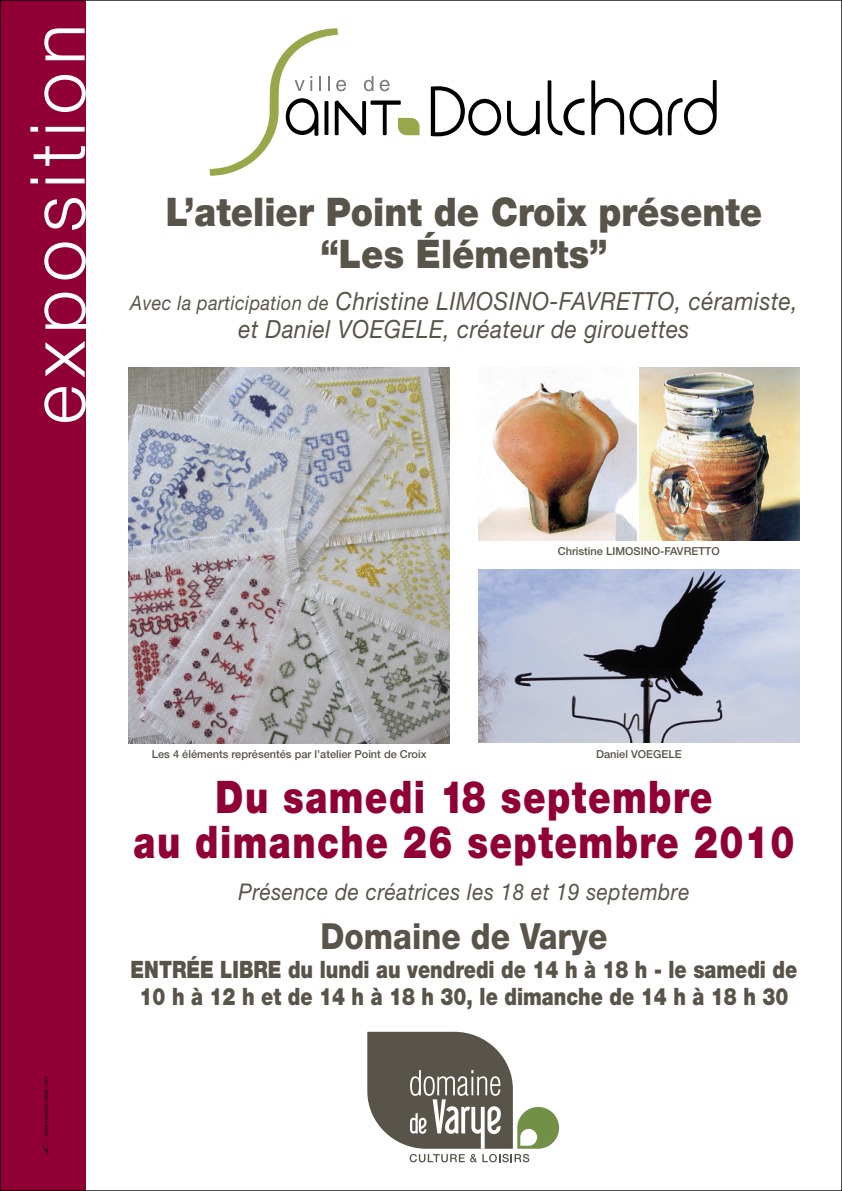
<style>
.page{position:relative;width:842px;height:1191px;background:#fff}
.page>*{position:absolute;margin:0;border:0;box-sizing:border-box;transform-origin:0 0}
.t1{font:300 76px "Helvetica Neue";letter-spacing:.1em;color:#fff}
.t2{font:900 45px/45px "Helvetica Neue";letter-spacing:.04em;color:#900034;text-align:center;scale:.8 1}
.t3{font:900 39.5px/42px "Helvetica Neue";color:#595449;text-align:center;scale:.9 1}
.t4{font:800 36px "Helvetica Neue";color:#595449;scale:.88 1}
.t5{font:italic 25px/28px "Helvetica Neue";letter-spacing:.025em;color:#595449;text-align:center;scale:.9 1}
.t6{font:900 24px/27px "Helvetica Neue";color:#595449;text-align:center;scale:.81 1}
.t7{font:italic 23px "Helvetica Neue";letter-spacing:.025em;color:#595449;scale:.9 1}
.t8{font:500 11px "Helvetica Neue";color:#595449}
.t9{font:5.5px "Helvetica Neue";letter-spacing:.02em;color:#000;scale:.95 1}
.s1{font-size:20px}
</style>
<div class="page">
<div style="left:0;top:0;width:85px;height:1191px;background:#900034"></div>
<svg style="left:42px;top:1139px;width:7px;height:16px"></svg>
<svg style="left:367px;top:1031px;width:192px;height:131px"></svg>
<svg style="left:210px;top:28px;width:209px;height:148px"></svg>
<svg style="left:507px;top:101px;width:33px;height:35px"></svg>
<svg style="left:668px;top:80px;width:49px;height:55px"></svg>
<svg style="left:591px;top:80px;width:71px;height:56px"></svg>
<svg style="left:548px;top:80px;width:37px;height:55px"></svg>
<svg style="left:431px;top:86px;width:70px;height:50px"></svg>
<img style="left:478px;top:570px;width:321px;height:173px">
<img style="left:478px;top:367px;width:158px;height:173px">
<img style="left:639px;top:367px;width:160px;height:173px">
<img style="left:129px;top:367px;width:321px;height:376px">
<h1 class="t1" style="left:11px;top:424px;width:402px;rotate:-90deg">exposition</h1>
<h3 class="t3" style="left:166px;top:191px;width:664px">L’atelier Point de Croix présente “Les Éléments”</h3>
<p class="t5" style="left:130px;top:287px;width:743px"><span class="s1">Avec la participation de</span> Christine LIMOSINO-FAVRETTO, céramiste, et Daniel VOEGELE, créateur de girouettes</p>
<p class="t8" style="left:558px;top:545px;width:163px">Christine LIMOSINO-FAVRETTO</p>
<p class="t9" style="left:42px;top:1136px;width:64px;rotate:-90deg">www.keopsconcept.com</p>
<p class="t8" style="left:152px;top:747px;width:276px">Les 4 éléments représentés par l’atelier Point de Croix</p>
<p class="t8" style="left:596px;top:747px;width:87px">Daniel VOEGELE</p>
<h2 class="t2" style="left:134px;top:774px;width:827px">Du samedi 18 septembre<br>au dimanche 26 septembre 2010</h2>
<p class="t7" style="left:238px;top:878px;width:503px">Présence de créatrices les 18 et 19 septembre</p>
<h3 class="t4" style="left:320px;top:915px;width:328px">Domaine de Varye</h3>
<p class="t6" style="left:131px;top:956px;width:825px">ENTRÉE LIBRE du lundi au vendredi de 14 h à 18 h - le samedi de<br>10 h à 12 h et de 14 h à 18 h 30, le dimanche de 14 h à 18 h 30</p>
</div>
